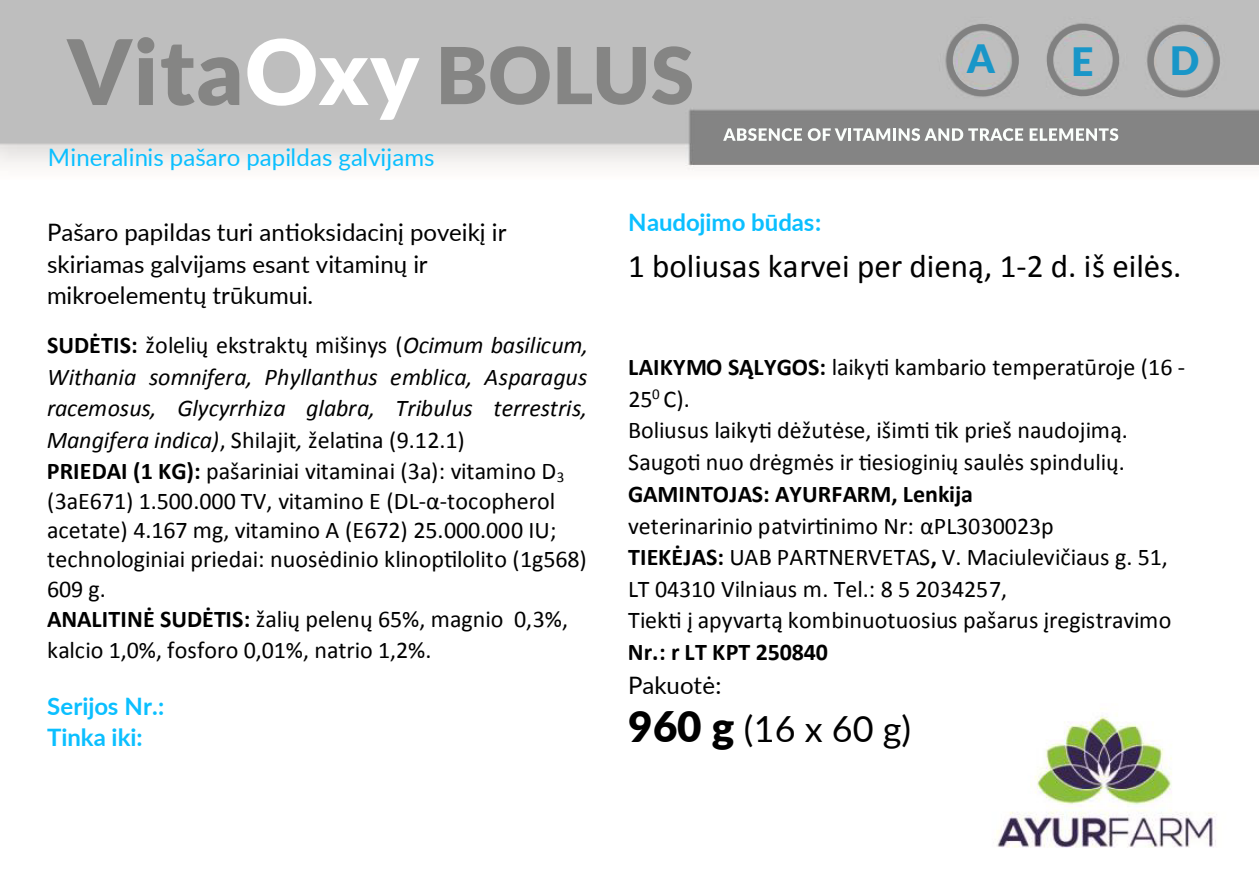
<style>
.page{position:relative;width:1259px;height:885px;background:#fff}
.page>*{position:absolute;margin:0;border:0;box-sizing:border-box;transform-origin:0 0}
.t1{font:900 39px "Lato";color:#1996c8}
.t2{font:36px "Lato";color:#000}
.t3{font:33px "Calibri";color:#000}
.t4{font:24px/30.6px "Calibri";color:#000}
.t5{font:24px/31.2px "Lato";color:#000}
.t6{font:700 24px "Calibri";color:#000}
.t7{font:700 24px/30.6px "Lato";letter-spacing:-.005em;color:#0bbfff}
.t8{font:24px "Lato";letter-spacing:.005em;color:#0bbfff}
.s1{font-weight:700}
.s2{font-style:italic}
.s3{font-weight:900;font-size:42px}
</style>
<div class="page">
<img style="left:0;top:0;width:1258px;height:848px">
<div style="left:700px;top:126px;width:558px;height:30px;background:#848484"></div>
<svg style="left:723px;top:128px;width:300px;height:13px"></svg>
<svg style="left:1029px;top:128px;width:89px;height:13px"></svg>
<div style="left:961px;top:39px;width:46px;height:45px;background:#bebebe;border-radius:50%"></div>
<div style="left:1060px;top:37px;width:45px;height:46px;background:#bebebe;border-radius:50%"></div>
<div style="left:1156px;top:34px;width:54px;height:54px;background:#bebebe;border-radius:50%"></div>
<div style="left:946px;top:24px;width:72px;height:72px;border:6px solid #818181;border-radius:50%"></div>
<div style="left:1047px;top:24px;width:72px;height:72px;border:6px solid #818181;border-radius:50%"></div>
<div style="left:27px;top:2px;width:633px;height:123px;background:#bebebe"></div>
<div style="left:1147px;top:25px;width:72px;height:72px;border:6px solid #818181;border-radius:50%"></div>
<svg style="left:66px;top:37px;width:88px;height:68px"></svg>
<svg style="left:161px;top:45px;width:78px;height:61px"></svg>
<svg style="left:247px;top:38px;width:172px;height:82px"></svg>
<svg style="left:441px;top:46px;width:109px;height:59px"></svg>
<svg style="left:557px;top:47px;width:89px;height:58px"></svg>
<svg style="left:652px;top:46px;width:40px;height:59px;background:#9e9e9d"></svg>
<p class="t8" style="left:48px;top:139px;width:388px">Mineralinis pašaro papildas galvijams</p>
<p class="t5" style="left:47px;top:216px;width:461px">Pašaro papildas turi antioksidacinį poveikį ir skiriamas galvijams esant vitaminų ir mikroelementų trūkumui.</p>
<p class="t4" style="left:47px;top:329px;width:543px"><span class="s1">SUDĖTIS:</span> žolelių ekstraktų mišinys (<span class="s2">Ocimum basilicum, Withania somnifera, Phyllanthus emblica, Asparagus racemosus, Glycyrrhiza glabra, Tribulus terrestris, Mangifera indica)</span>, Shilajit<span class="s2">,</span> želatina (9.12.1)<br><span class="s1">PRIEDAI (1 KG):</span> pašariniai vitaminai (3a): vitamino D<sub>3 </sub>(3aE671) 1.500.000 TV, vitamino E (DL-α-tocopherol acetate) 4.167 mg, vitamino A (E672) 25.000.000 IU; technologiniai priedai: nuosėdinio klinoptilolito (1g568)<br>609 g.<br><span class="s1">ANALITINĖ SUDĖTIS:</span> žalių pelenų 65%, magnio 0,3%, kalcio 1,0%, fosforo 0,01%, natrio 1,2%.</p>
<p class="t7" style="left:47px;top:690px;width:119px">Serijos Nr.:<br>Tinka iki:</p>
<h1 class="t1" style="left:967px;top:29px;width:29px">A</h1>
<h1 class="t1" style="left:1071px;top:32px;width:24px">E</h1>
<h1 class="t1" style="left:1169px;top:31px;width:31px">D</h1>
<p class="t7" style="left:628px;top:206px;width:194px">Naudojimo būdas:</p>
<h3 class="t3" style="left:628px;top:243px;width:555px">1 boliusas karvei per dieną, 1-2 d. iš eilės.</h3>
<p class="t4" style="left:628px;top:350px;width:558px;line-height:31.5px"><span class="s1">LAIKYMO SĄLYGOS:</span> laikyti kambario temperatūroje (16 - 25<sup>0</sup> C).<br>Boliusus laikyti dėžutėse, išimti tik prieš naudojimą.<br>Saugoti nuo drėgmės ir tiesioginių saulės spindulių.</p>
<p class="t6" style="left:628px;top:477px;width:346px">GAMINTOJAS: AYURFARM, Lenkija</p>
<p class="t4" style="left:628px;top:509px;width:545px;line-height:31.5px">veterinarinio patvirtinimo Nr: αPL3030023p<br><span class="s1">TIEKĖJAS:</span> UAB PARTNERVETAS<span class="s1">,</span> V. Maciulevičiaus g. 51, LT 04310 Vilniaus m. Tel.: 8 5 2034257,<br>Tiekti į apyvartą kombinuotuosius pašarus įregistravimo</p>
<p class="t6" style="left:628px;top:634px;width:201px">Nr.: r LT KPT 250840</p>
<p class="t5" style="left:628px;top:668px;width:95px">Pakuotė:</p>
<h2 class="t2" style="left:628px;top:702px;width:284px"><span class="s3">960 g</span> (16 x 60 g)</h2>
</div>
